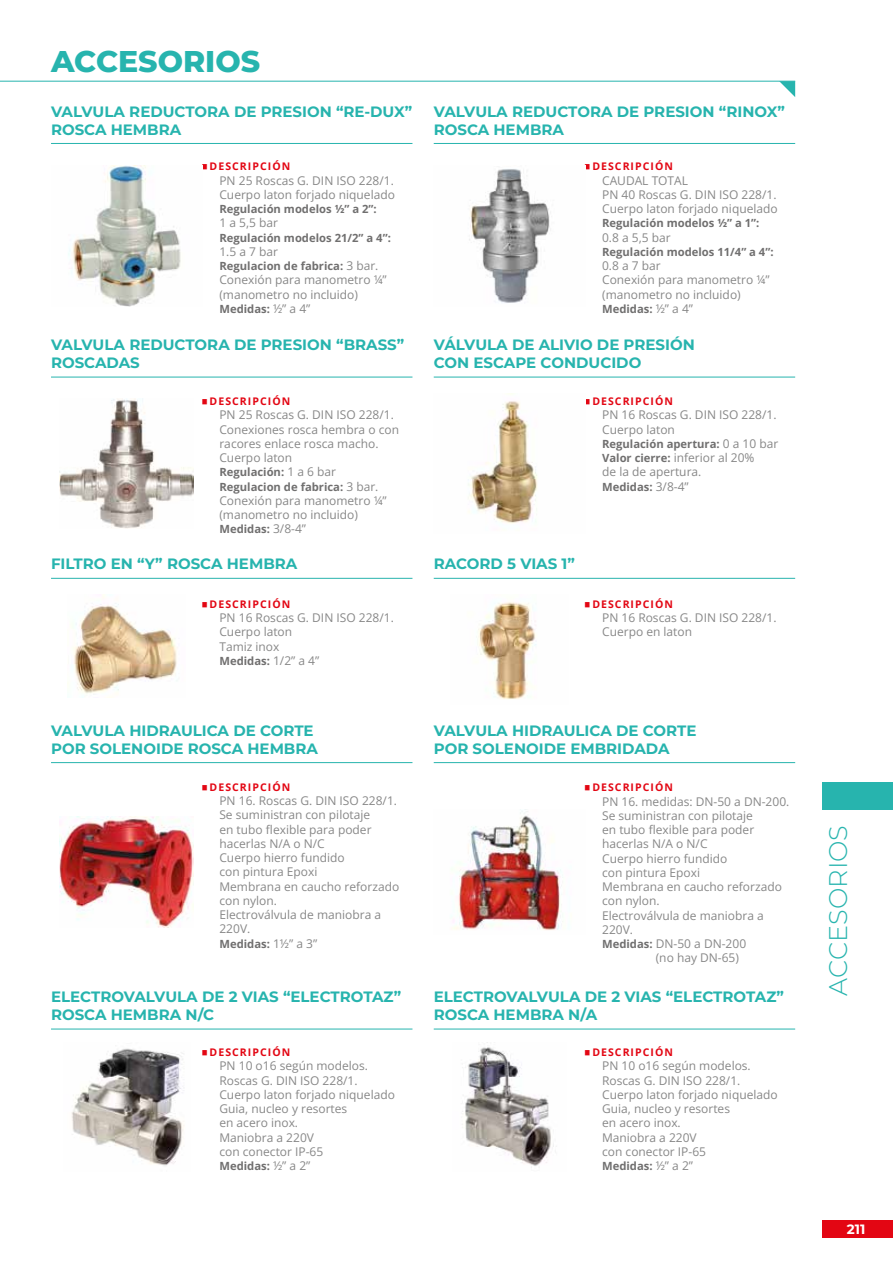
<style>
.page{position:relative;width:893px;height:1263px;background:#fff}
.page>*{position:absolute;margin:0;border:0;box-sizing:border-box;transform-origin:0 0}
.t1{font:800 30px "Montserrat";color:#27b4ae}
.t2{font:300 25.5px "Montserrat";color:#27b4ae}
.t3{font:700 15px/18px "Montserrat";color:#27b4ae}
.t4{font:700 13.5px "Montserrat";color:#fff}
.t5{font:12px/14.2px "Open Sans";color:#878787}
.t6{font:700 11.25px/14.2px "Open Sans";color:#706f6f}
.t7{font:700 10.5px "Open Sans";letter-spacing:.1em;color:#e30613}
.t8{font:700 4.5px "Helvetica";color:#e30613}
.s1{font-weight:400;font-size:12px;color:#878787}
.s2{font-weight:700;font-size:11.25px;color:#706f6f}
</style>
<div class="page">
<hr style="left:0;top:81px;width:795px;height:1px;background:#27b4ae">
<svg style="left:779px;top:81px;width:16px;height:16px"></svg>
<div style="left:823px;top:1220px;width:70px;height:18px;background:#e30613"></div>
<div style="left:823px;top:782px;width:70px;height:27px;background:#27b4ae"></div>
<hr style="left:51px;top:143px;width:361px;height:1px;background:#27b4ae">
<hr style="left:434px;top:143px;width:361px;height:1px;background:#27b4ae">
<hr style="left:51px;top:377px;width:361px;height:1px;background:#27b4ae">
<hr style="left:434px;top:377px;width:361px;height:1px;background:#27b4ae">
<hr style="left:51px;top:578px;width:361px;height:1px;background:#27b4ae">
<hr style="left:434px;top:578px;width:361px;height:1px;background:#27b4ae">
<hr style="left:51px;top:762px;width:361px;height:1px;background:#27b4ae">
<hr style="left:434px;top:762px;width:361px;height:1px;background:#27b4ae">
<hr style="left:51px;top:1029px;width:361px;height:1px;background:#27b4ae">
<hr style="left:434px;top:1029px;width:361px;height:1px;background:#27b4ae">
<img style="left:68px;top:166px;width:113px;height:140px">
<img style="left:469px;top:169px;width:82px;height:134px">
<img style="left:60px;top:398px;width:134px;height:130px">
<img style="left:468px;top:393px;width:70px;height:131px">
<img style="left:68px;top:595px;width:109px;height:99px">
<img style="left:478px;top:602px;width:59px;height:97px">
<img style="left:71px;top:1048px;width:113px;height:118px">
<img style="left:462px;top:1047px;width:92px;height:121px">
<img style="left:60px;top:816px;width:134px;height:111px">
<img style="left:451px;top:809px;width:112px;height:121px">
<h1 class="t1" style="left:51px;top:41px;width:211px">ACCESORIOS</h1>
<p class="t3" style="left:51px;top:102px;width:363px">VALVULA REDUCTORA DE PRESION “RE-DUX”<br>ROSCA HEMBRA</p>
<p class="t8" style="left:202px;top:164px;width:6px">█</p>
<p class="t7" style="left:210px;top:159px;width:82px">DESCRIPCIÓN</p>
<p class="t5" style="left:219px;top:173px;width:177px">PN 25 Roscas G. DIN ISO 228/1.<br>Cuerpo laton forjado niquelado</p>
<p class="t6" style="left:219px;top:202px;width:159px">Regulación modelos ½” a 2”:</p>
<p class="t5" style="left:219px;top:216px;width:60px">1 a 5,5 bar</p>
<p class="t6" style="left:219px;top:230px;width:173px">Regulación modelos 21/2” a 4”:</p>
<p class="t5" style="left:219px;top:244px;width:60px">1.5 a 7 bar</p>
<p class="t6" style="left:219px;top:259px;width:161px">Regulacion de fabrica: <span class="s1">3 bar.</span></p>
<p class="t5" style="left:219px;top:273px;width:169px">Conexión para manometro ¼” (manometro no incluido)</p>
<p class="t6" style="left:219px;top:301px;width:93px">Medidas: <span class="s1">½” a 4”</span></p>
<p class="t3" style="left:51px;top:335px;width:355px">VALVULA REDUCTORA DE PRESION “BRASS”<br>ROSCADAS</p>
<p class="t8" style="left:202px;top:398px;width:6px">█</p>
<p class="t7" style="left:210px;top:394px;width:82px">DESCRIPCIÓN</p>
<p class="t5" style="left:219px;top:408px;width:181px">PN 25 Roscas G. DIN ISO 228/1.<br>Conexiones rosca hembra o con racores enlace rosca macho.<br>Cuerpo laton</p>
<p class="t6" style="left:219px;top:465px;width:161px">Regulación: <span class="s1">1 a 6 bar<br></span>Regulacion de fabrica: <span class="s1">3 bar.</span></p>
<p class="t5" style="left:219px;top:493px;width:169px">Conexión para manometro ¼” (manometro no incluido)</p>
<p class="t6" style="left:219px;top:522px;width:88px">Medidas: <span class="s1">3/8-4”</span></p>
<p class="t3" style="left:51px;top:555px;width:248px">FILTRO EN “Y” ROSCA HEMBRA</p>
<p class="t8" style="left:202px;top:601px;width:6px">█</p>
<p class="t7" style="left:210px;top:597px;width:82px">DESCRIPCIÓN</p>
<p class="t5" style="left:219px;top:610px;width:176px">PN 16 Roscas G. DIN ISO 228/1.<br>Cuerpo laton<br>Tamiz inox</p>
<p class="t6" style="left:219px;top:653px;width:101px">Medidas: <span class="s1">1/2” a 4”</span></p>
<p class="t3" style="left:434px;top:102px;width:353px">VALVULA REDUCTORA DE PRESION “RINOX”<br>ROSCA HEMBRA</p>
<p class="t8" style="left:585px;top:164px;width:6px">█</p>
<p class="t7" style="left:592px;top:159px;width:82px">DESCRIPCIÓN</p>
<p class="t5" style="left:602px;top:173px;width:177px">CAUDAL TOTAL<br>PN 40 Roscas G. DIN ISO 228/1.<br>Cuerpo laton forjado niquelado</p>
<p class="t6" style="left:602px;top:216px;width:159px">Regulación modelos ½” a 1”:</p>
<p class="t5" style="left:602px;top:230px;width:70px">0.8 a 5,5 bar</p>
<p class="t6" style="left:602px;top:244px;width:173px">Regulación modelos 11/4” a 4”:</p>
<p class="t5" style="left:602px;top:258px;width:169px">0.8 a 7 bar<br>Conexión para manometro ¼” (manometro no incluido)</p>
<p class="t6" style="left:602px;top:301px;width:93px">Medidas: <span class="s1">½” a 4”</span></p>
<p class="t3" style="left:434px;top:335px;width:263px">VÁLVULA DE ALIVIO DE PRESIÓN<br>CON ESCAPE CONDUCIDO</p>
<p class="t8" style="left:585px;top:398px;width:6px">█</p>
<p class="t7" style="left:592px;top:394px;width:82px">DESCRIPCIÓN</p>
<p class="t5" style="left:602px;top:408px;width:176px">PN 16 Roscas G. DIN ISO 228/1.<br>Cuerpo laton</p>
<p class="t6" style="left:602px;top:436px;width:178px">Regulación apertura: <span class="s1">0 a 10 bar</span></p>
<p class="t5" style="left:602px;top:450px;width:154px"><span class="s2">Valor cierre:</span> inferior al 20% de la de apertura.</p>
<p class="t6" style="left:602px;top:479px;width:88px">Medidas: <span class="s1">3/8-4”</span></p>
<p class="t3" style="left:434px;top:555px;width:143px">RACORD 5 VIAS 1”</p>
<p class="t8" style="left:585px;top:601px;width:6px">█</p>
<p class="t7" style="left:592px;top:597px;width:82px">DESCRIPCIÓN</p>
<p class="t5" style="left:602px;top:610px;width:176px">PN 16 Roscas G. DIN ISO 228/1.<br>Cuerpo en laton</p>
<p class="t3" style="left:51px;top:721px;width:268px">VALVULA HIDRAULICA DE CORTE<br>POR SOLENOIDE ROSCA HEMBRA</p>
<p class="t8" style="left:202px;top:784px;width:6px">█</p>
<p class="t7" style="left:210px;top:780px;width:82px">DESCRIPCIÓN</p>
<p class="t5" style="left:219px;top:793px;width:181px">PN 16. Roscas G. DIN ISO 228/1.<br>Se suministran con pilotaje<br>en tubo flexible para poder hacerlas N/A o N/C<br>Cuerpo hierro fundido<br>con pintura Epoxi<br>Membrana en caucho reforzado con nylon.<br>Electroválvula de maniobra a<br>220V.</p>
<p class="t6" style="left:219px;top:936px;width:99px">Medidas: <span class="s1">1½” a 3”</span></p>
<p class="t3" style="left:51px;top:987px;width:352px">ELECTROVALVULA DE 2 VIAS “ELECTROTAZ”<br>ROSCA HEMBRA N/C</p>
<p class="t8" style="left:202px;top:1049px;width:6px">█</p>
<p class="t7" style="left:210px;top:1045px;width:82px">DESCRIPCIÓN</p>
<p class="t5" style="left:219px;top:1058px;width:177px">PN 10 o16 según modelos.<br>Roscas G. DIN ISO 228/1.<br>Cuerpo laton forjado niquelado<br>Guia, nucleo y resortes<br>en acero inox.<br>Maniobra a 220V<br>con conector IP-65</p>
<p class="t6" style="left:219px;top:1158px;width:93px">Medidas: <span class="s1">½” a 2”</span></p>
<p class="t3" style="left:434px;top:721px;width:264px">VALVULA HIDRAULICA DE CORTE<br>POR SOLENOIDE EMBRIDADA</p>
<p class="t8" style="left:585px;top:785px;width:6px">█</p>
<p class="t7" style="left:592px;top:780px;width:82px">DESCRIPCIÓN</p>
<p class="t5" style="left:602px;top:794px;width:189px">PN 16. medidas: DN-50 a DN-200.</p>
<p class="t5" style="left:602px;top:808px;width:152px">Se suministran con pilotaje</p>
<p class="t5" style="left:602px;top:822px;width:154px">en tubo flexible para poder</p>
<p class="t5" style="left:602px;top:837px;width:107px">hacerlas N/A o N/C</p>
<p class="t5" style="left:602px;top:851px;width:127px">Cuerpo hierro fundido</p>
<p class="t5" style="left:602px;top:865px;width:100px">con pintura Epoxi</p>
<p class="t5" style="left:602px;top:879px;width:181px">Membrana en caucho reforzado</p>
<p class="t5" style="left:602px;top:894px;width:59px">con nylon.</p>
<p class="t5" style="left:602px;top:908px;width:163px">Electroválvula de maniobra a</p>
<p class="t5" style="left:602px;top:922px;width:32px">220V.</p>
<p class="t5" style="left:602px;top:936px;width:146px"><span class="s2">Medidas:</span> DN-50 a DN-200</p>
<p class="t5" style="left:656px;top:951px;width:85px">(no hay DN-65)</p>
<p class="t3" style="left:434px;top:987px;width:352px">ELECTROVALVULA DE 2 VIAS “ELECTROTAZ”<br>ROSCA HEMBRA N/A</p>
<p class="t8" style="left:585px;top:1049px;width:6px">█</p>
<p class="t7" style="left:592px;top:1045px;width:82px">DESCRIPCIÓN</p>
<p class="t5" style="left:602px;top:1058px;width:177px">PN 10 o16 según modelos.<br>Roscas G. DIN ISO 228/1.<br>Cuerpo laton forjado niquelado<br>Guia, nucleo y resortes<br>en acero inox.<br>Maniobra a 220V<br>con conector IP-65</p>
<p class="t6" style="left:602px;top:1158px;width:93px">Medidas: <span class="s1">½” a 2”</span></p>
<h2 class="t2" style="left:821px;top:995px;width:172px;rotate:-90deg">ACCESORIOS</h2>
<p class="t4" style="left:847px;top:1220px;width:20px">211</p>
</div>
